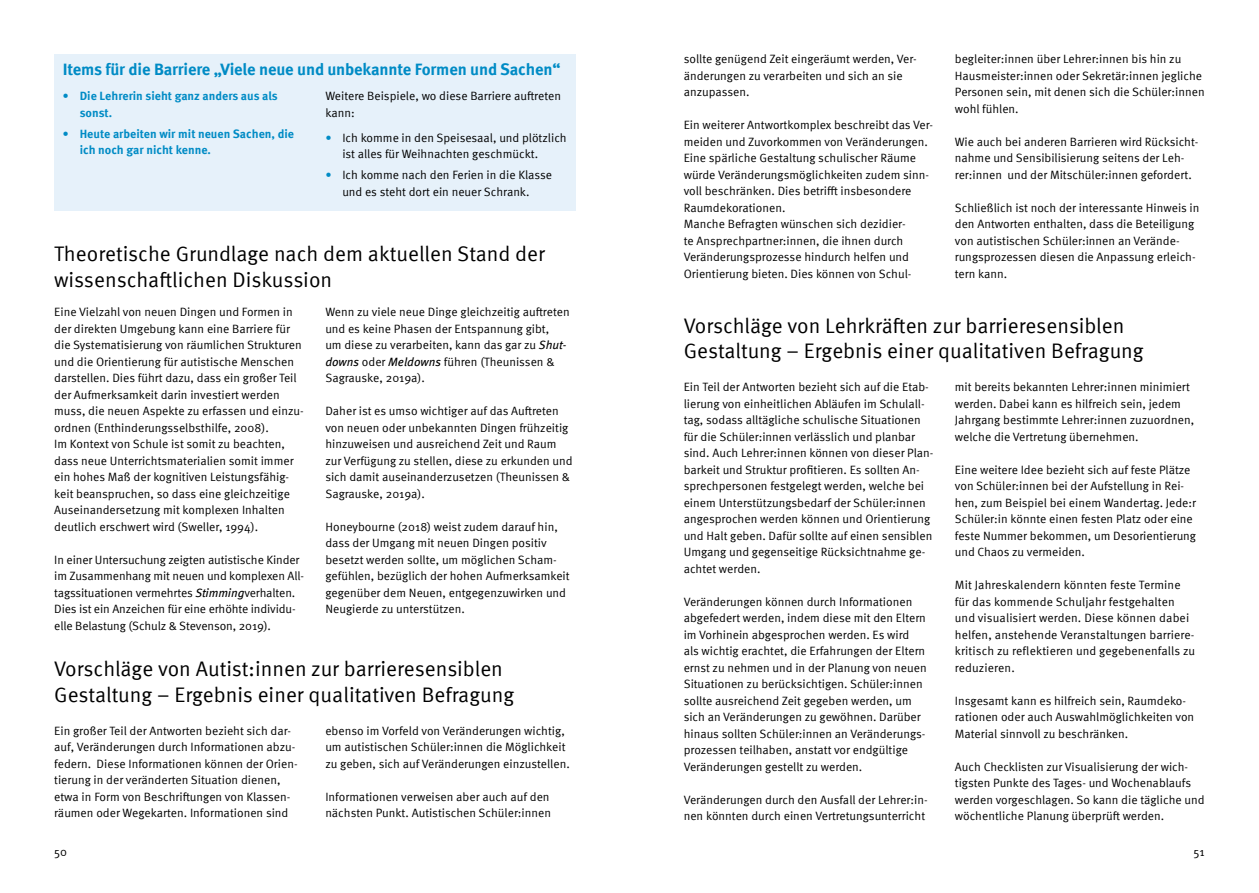
<style>
.page{position:relative;width:1259px;height:893px;background:#fff}
.page>*{position:absolute;margin:0;border:0;box-sizing:border-box;transform-origin:0 0}
.t1{font:21px/25.5px "Meta Pro";color:#000}
.t2{font:700 16.5px "Meta Pro";letter-spacing:-.01em;color:#008bc5}
.t3{font:12px/16.5px "Meta Pro";color:#000}
.t4{font:700 12px/16.5px "Meta Pro";color:#008bc5}
.s1{color:#008bc5}
.s2{font-style:italic}
</style>
<div class="page">
<div style="left:54px;top:54px;width:521px;height:156px;background:#e6f1fa"></div>
<h2 class="t2" style="left:63px;top:57px;width:499px">Items für die Barriere „Viele neue und unbekannte Formen und Sachen“</h2>
<p class="t4" style="left:80px;top:87px;width:199px;text-indent:-17px">• Die Lehrerin sieht ganz anders aus als sonst.</p>
<p class="t4" style="left:80px;top:125px;width:216px;text-indent:-17px">• Heute arbeiten wir mit neuen Sachen, die ich noch gar nicht kenne.</p>
<p class="t3" style="left:325px;top:87px;width:237px">Weitere Beispiele, wo diese Barriere auftreten kann:</p>
<p class="t3" style="left:342px;top:129px;width:226px;text-indent:-17px"><span class="s1">•</span> Ich komme in den Speisesaal, und plötzlich ist alles für Weihnachten geschmückt.</p>
<p class="t3" style="left:325px;top:166px;width:228px;text-align:center"><span class="s1">•</span> Ich komme nach den Ferien in die Klasse und es steht dort ein neuer Schrank.</p>
<h1 class="t1" style="left:54px;top:240px;width:492px">Theoretische Grundlage nach dem aktuellen Stand der wissenschaftlichen Diskussion</h1>
<p class="t3" style="left:54px;top:303px;width:251px">Eine Vielzahl von neuen Dingen und Formen in der direkten Umgebung kann eine Barriere für die Systematisierung von räumlichen Strukturen und die Orientierung für autistische Menschen darstellen. Dies führt dazu, dass ein großer Teil der Aufmerksamkeit darin investiert werden muss, die neuen Aspekte zu erfassen und einzu&shy;ordnen (Enthinderungsselbsthilfe, 2008).<br>Im Kontext von Schule ist somit zu beachten, dass neue Unterrichtsmaterialien somit immer ein hohes Maß der kognitiven Leistungsfähig&shy;keit beanspruchen, so dass eine gleichzeitige Auseinandersetzung mit komplexen Inhalten deutlich erschwert wird (Sweller, 1994).</p>
<p class="t3" style="left:54px;top:551px;width:251px">In einer Untersuchung zeigten autistische Kinder im Zusammenhang mit neuen und komplexen All&shy;tagssituationen vermehrtes <span class="s2">Stimming</span>verhalten.<br>Dies ist ein Anzeichen für eine erhöhte individu&shy;elle Belastung (Schulz &amp; Stevenson, 2019).</p>
<p class="t3" style="left:325px;top:303px;width:246px">Wenn zu viele neue Dinge gleichzeitig auftreten und es keine Phasen der Entspannung gibt,<br>um diese zu verarbeiten, kann das gar zu <span class="s2">Shut&shy;downs</span> oder <span class="s2">Meldowns</span> führen (Theunissen &amp; Sagrauske, 2019a).</p>
<p class="t3" style="left:325px;top:402px;width:249px">Daher ist es umso wichtiger auf das Auftreten von neuen oder unbekannten Dingen frühzeitig hinzuweisen und ausreichend Zeit und Raum zur Verfügung zu stellen, diese zu erkunden und sich damit auseinanderzusetzen (Theunissen &amp; Sagrauske, 2019a).</p>
<p class="t3" style="left:325px;top:518px;width:246px">Honeybourne (2018) weist zudem darauf hin, dass der Umgang mit neuen Dingen positiv besetzt werden sollte, um möglichen Scham&shy;gefühlen, bezüglich der hohen Aufmerksamkeit gegenüber dem Neuen, entgegenzuwirken und Neugierde zu unterstützen.</p>
<h1 class="t1" style="left:54px;top:655px;width:461px">Vorschläge von Autist:innen zur barrieresensiblen<br>Gestaltung – Ergebnis einer qualitativen Befragung</h1>
<p class="t3" style="left:54px;top:721px;width:245px">Ein großer Teil der Antworten bezieht sich dar&shy;auf, Veränderungen durch Informationen abzu&shy;federn. Diese Informationen können der Orien&shy;tierung in der veränderten Situation dienen, etwa in Form von Beschriftungen von Klassen&shy;räumen oder Wegekarten. Informationen sind</p>
<p class="t3" style="left:325px;top:721px;width:246px">ebenso im Vorfeld von Veränderungen wichtig, um autistischen Schüler:innen die Möglichkeit zu geben, sich auf Veränderungen einzustellen.</p>
<p class="t3" style="left:325px;top:787px;width:227px">Informationen verweisen aber auch auf den nächsten Punkt. Autistischen Schüler:innen</p>
<p class="t3" style="left:955px;top:50px;width:251px">begleiter:innen über Lehrer:innen bis hin zu Hausmeister:innen oder Sekretär:innen jegliche Personen sein, mit denen sich die Schüler:innen wohl fühlen.</p>
<p class="t3" style="left:955px;top:133px;width:245px">Wie auch bei anderen Barrieren wird Rücksicht&shy;nahme und Sensibilisierung seitens der Leh&shy;rer:innen und der Mitschüler:innen gefordert.</p>
<p class="t3" style="left:955px;top:199px;width:246px">Schließlich ist noch der interessante Hinweis in den Antworten enthalten, dass die Beteiligung von autistischen Schüler:innen an Verände&shy;rungsprozessen diesen die Anpassung erleich&shy;tern kann.</p>
<h1 class="t1" style="left:684px;top:311px;width:461px">Vorschläge von Lehrkräften zur barrieresensiblen<br>Gestaltung – Ergebnis einer qualitativen Befragung</h1>
<p class="t3" style="left:684px;top:378px;width:251px">Ein Teil der Antworten bezieht sich auf die Etab&shy;lierung von einheitlichen Abläufen im Schulall&shy;tag, sodass alltägliche schulische Situationen für die Schüler:innen verlässlich und planbar sind. Auch Lehrer:innen können von dieser Plan&shy;barkeit und Struktur profitieren. Es sollten An&shy;sprechpersonen festgelegt werden, welche bei einem Unterstützungsbedarf der Schüler:innen angesprochen werden können und Orientierung und Halt geben. Dafür sollte auf einen sensiblen Umgang und gegenseitige Rücksichtnahme ge&shy;achtet werden.</p>
<p class="t3" style="left:684px;top:592px;width:244px">Veränderungen können durch Informationen abgefedert werden, indem diese mit den Eltern im Vorhinein abgesprochen werden. Es wird als wichtig erachtet, die Erfahrungen der Eltern ernst zu nehmen und in der Planung von neuen Situationen zu berücksichtigen. Schüler:innen sollte ausreichend Zeit gegeben werden, um sich an Veränderungen zu gewöhnen. Darüber hinaus sollten Schüler:innen an Veränderungs&shy;prozessen teilhaben, anstatt vor endgültige Veränderungen gestellt zu werden.</p>
<p class="t3" style="left:684px;top:790px;width:245px">Veränderungen durch den Ausfall der Lehrer:in&shy;nen könnten durch einen Vertretungsunterricht</p>
<p class="t3" style="left:683px;top:50px;width:235px">sollte genügend Zeit eingeräumt werden, Ver&shy;änderungen zu verarbeiten und sich an sie anzupassen.</p>
<p class="t3" style="left:683px;top:116px;width:251px">Ein weiterer Antwortkomplex beschreibt das Ver&shy;meiden und Zuvorkommen von Veränderungen.<br>Eine spärliche Gestaltung schulischer Räume würde Veränderungsmöglichkeiten zudem sinn&shy;voll beschränken. Dies betrifft insbesondere Raumdekorationen.<br>Manche Befragten wünschen sich dezidier-<br>te Ansprechpartner:innen, die ihnen durch Veränderungsprozesse hindurch helfen und Orientierung bieten. Dies können von Schul-</p>
<p class="t3" style="left:955px;top:378px;width:241px">mit bereits bekannten Lehrer:innen minimiert werden. Dabei kann es hilfreich sein, jedem Jahrgang bestimmte Lehrer:innen zuzuordnen, welche die Vertretung übernehmen.</p>
<p class="t3" style="left:955px;top:460px;width:243px">Eine weitere Idee bezieht sich auf feste Plätze von Schüler:innen bei der Aufstellung in Rei&shy;hen, zum Beispiel bei einem Wandertag. Jede:r Schüler:in könnte einen festen Platz oder eine feste Nummer bekommen, um Desorientierung und Chaos zu vermeiden.</p>
<p class="t3" style="left:955px;top:576px;width:242px">Mit Jahreskalendern könnten feste Termine für das kommende Schuljahr festgehalten und visualisiert werden. Diese können dabei helfen, anstehende Veranstaltungen barriere&shy;kritisch zu reflektieren und gegebenenfalls zu reduzieren.</p>
<p class="t3" style="left:955px;top:691px;width:241px">Insgesamt kann es hilfreich sein, Raumdeko&shy;rationen oder auch Auswahlmöglichkeiten von<br>Material sinnvoll zu beschränken.</p>
<p class="t3" style="left:955px;top:757px;width:251px">Auch Checklisten zur Visualisierung der wich&shy;tigsten Punkte des Tages- und Wochenablaufs werden vorgeschlagen. So kann die tägliche und wöchentliche Planung überprüft werden.</p>
<p class="t3" style="left:54px;top:843px;width:14px">50</p>
<p class="t3" style="left:1193px;top:843px;width:13px">51</p>
</div>
